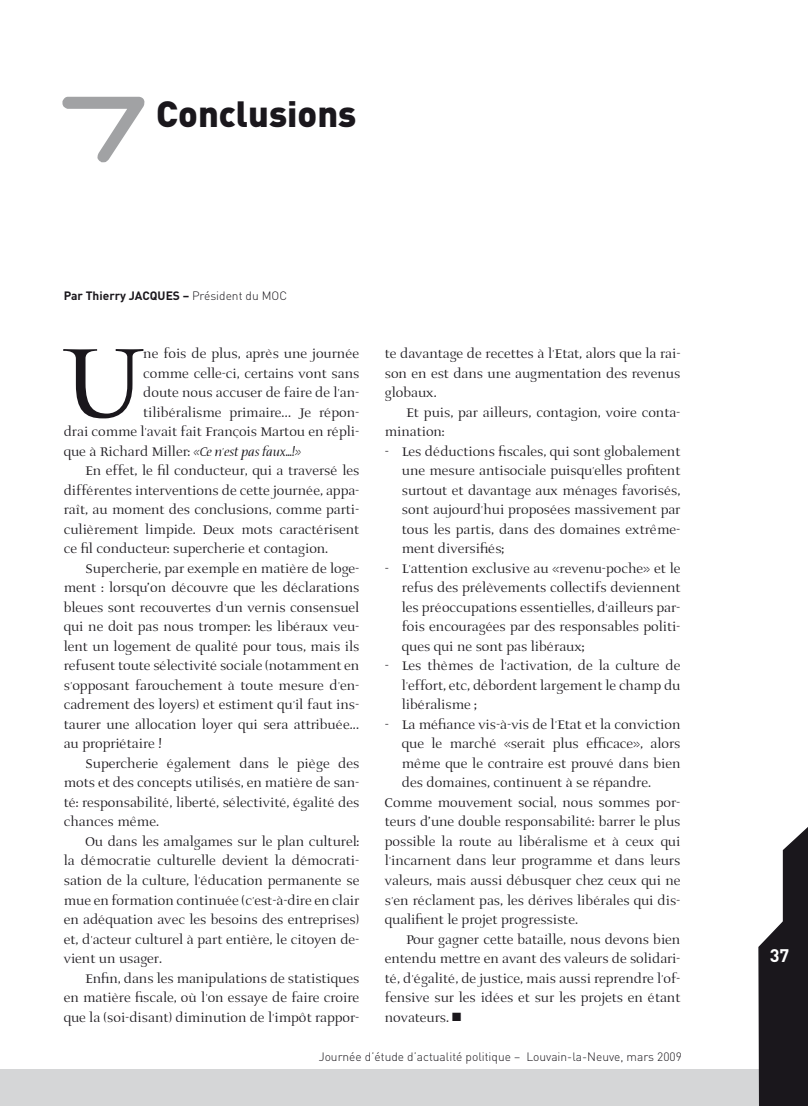
<style>
.page{position:relative;width:808px;height:1106px;background:#fff}
.page>*{position:absolute;margin:0;border:0;box-sizing:border-box;transform-origin:0 0}
.t1{font:130.05px "AI Prospera II";color:#1a171c}
.t2{font:90px "D3 Euronism Bold";color:#a1a2a4}
.t3{font:900 36px "DIN";color:#1a171c}
.t4{font:700 18px "DIN";color:#fff}
.t5{font:16.5px/19.5px "AI Prospera II";color:#1a171c;text-align:justify}
.t6{font:italic 16.5px "AI Prospera II";color:#1a171c}
.t7{font:300 12px "DIN";color:#1a171c}
.t8{font:700 12px "DIN";color:#1a171c}
.s1{font-weight:700}
.s2{font-style:normal}
</style>
<div class="page">
<div style="left:0;top:1069px;width:808px;height:37px;background:#d5d6d7"></div>
<svg style="left:758px;top:827px;width:50px;height:279px"></svg>
<h2 class="t2" style="left:64px;top:95px;width:81px">7</h2>
<h3 class="t3" style="left:156px;top:90px;width:202px">Conclusions</h3>
<p class="t8" style="left:64px;top:287px;width:80px">Par Thierry Jacques</p>
<p class="t7" style="left:183px;top:288px;width:106px"><span class="s1">–</span> Président du MOC</p>
<h1 class="t1" style="left:64px;top:327px;width:81px">U</h1>
<p class="t5" style="left:143px;top:345px;width:217px">ne fois de plus, après une journée</p>
<p class="t5" style="left:143px;top:364px;width:218px">comme celle-ci, certains vont sans</p>
<p class="t5" style="left:143px;top:384px;width:218px">doute nous accuser de faire de l'an-</p>
<p class="t5" style="left:143px;top:403px;width:218px">tilibéralisme primaire... Je répon-</p>
<p class="t5" style="left:64px;top:423px;width:297px">drai comme l'avait fait François Martou en répli-</p>
<p class="t6" style="left:64px;top:440px;width:239px"><span class="s2">que à Richard Miller:</span> «Ce n'est pas faux...!»</p>
<p class="t5" style="left:85px;top:462px;width:276px">En effet, le fil conducteur, qui a traversé les</p>
<p class="t5" style="left:64px;top:481px;width:297px">différentes interventions de cette journée, appa-</p>
<p class="t5" style="left:64px;top:501px;width:297px">raît, au moment des conclusions, comme parti-</p>
<p class="t5" style="left:64px;top:520px;width:297px">culièrement limpide. Deux mots caractérisent</p>
<p class="t5" style="left:64px;top:540px;width:266px">ce fil conducteur: supercherie et contagion.</p>
<p class="t5" style="left:85px;top:559px;width:276px">Supercherie, par exemple en matière de loge-</p>
<p class="t5" style="left:64px;top:579px;width:297px">ment : lorsqu’on découvre que les déclarations</p>
<p class="t5" style="left:64px;top:598px;width:297px">bleues sont recouvertes d'un vernis consensuel</p>
<p class="t5" style="left:64px;top:618px;width:297px">qui ne doit pas nous tromper: les libéraux veu-</p>
<p class="t5" style="left:64px;top:637px;width:297px">lent un logement de qualité pour tous, mais ils</p>
<p class="t5" style="left:64px;top:657px;width:297px">refusent toute sélectivité sociale (notamment en</p>
<p class="t5" style="left:64px;top:676px;width:297px">s'opposant farouchement à toute mesure d'en-</p>
<p class="t5" style="left:64px;top:696px;width:297px">cadrement des loyers) et estiment qu'il faut ins-</p>
<p class="t5" style="left:64px;top:715px;width:297px">taurer une allocation loyer qui sera attribuée...</p>
<p class="t5" style="left:64px;top:735px;width:100px">au propriétaire !</p>
<p class="t5" style="left:85px;top:754px;width:276px">Supercherie également dans le piège des</p>
<p class="t5" style="left:64px;top:774px;width:297px">mots et des concepts utilisés, en matière de san-</p>
<p class="t5" style="left:64px;top:793px;width:297px">té: responsabilité, liberté, sélectivité, égalité des</p>
<p class="t5" style="left:64px;top:813px;width:97px">chances même.</p>
<p class="t5" style="left:85px;top:832px;width:276px">Ou dans les amalgames sur le plan culturel:</p>
<p class="t5" style="left:64px;top:852px;width:297px">la démocratie culturelle devient la démocrati-</p>
<p class="t5" style="left:64px;top:871px;width:297px">sation de la culture, l'éducation permanente se</p>
<p class="t5" style="left:64px;top:891px;width:297px">mue en formation continuée (c'est-à-dire en clair</p>
<p class="t5" style="left:64px;top:910px;width:297px">en adéquation avec les besoins des entreprises)</p>
<p class="t5" style="left:64px;top:930px;width:297px">et, d'acteur culturel à part entière, le citoyen de-</p>
<p class="t5" style="left:64px;top:949px;width:100px">vient un usager.</p>
<p class="t5" style="left:85px;top:969px;width:276px">Enfin, dans les manipulations de statistiques</p>
<p class="t5" style="left:64px;top:988px;width:297px">en matière fiscale, où l'on essaye de faire croire</p>
<p class="t5" style="left:64px;top:1008px;width:297px">que la (soi-disant) diminution de l'impôt rappor-</p>
<p class="t5" style="left:385px;top:345px;width:297px">te davantage de recettes à l'Etat, alors que la rai&shy;son en est dans une augmentation des revenus globaux.</p>
<p class="t5" style="left:406px;top:403px;width:276px">Et puis, par ailleurs, contagion, voire conta-</p>
<p class="t5" style="left:385px;top:423px;width:61px">mination:</p>
<p class="t5" style="left:385px;top:442px;width:297px">− Les déductions fiscales, qui sont globalement</p>
<p class="t5" style="left:402px;top:462px;width:280px">une mesure antisociale puisqu'elles profitent</p>
<p class="t5" style="left:402px;top:481px;width:280px">surtout et davantage aux ménages favorisés,</p>
<p class="t5" style="left:402px;top:501px;width:280px">sont aujourd'hui proposées massivement par</p>
<p class="t5" style="left:402px;top:520px;width:280px">tous les partis, dans des domaines extrême-</p>
<p class="t5" style="left:402px;top:540px;width:104px">ment diversifiés;</p>
<p class="t5" style="left:385px;top:559px;width:297px">− L'attention exclusive au «revenu-poche» et le</p>
<p class="t5" style="left:402px;top:579px;width:280px">refus des prélèvements collectifs deviennent</p>
<p class="t5" style="left:402px;top:598px;width:280px">les préoccupations essentielles, d'ailleurs par-</p>
<p class="t5" style="left:402px;top:618px;width:280px">fois encouragées par des responsables politi-</p>
<p class="t5" style="left:402px;top:637px;width:184px">ques qui ne sont pas libéraux;</p>
<p class="t5" style="left:385px;top:657px;width:297px">− Les thèmes de l'activation, de la culture de</p>
<p class="t5" style="left:402px;top:676px;width:280px">l'effort, etc, débordent largement le champ du</p>
<p class="t5" style="left:402px;top:696px;width:77px">libéralisme ;</p>
<p class="t5" style="left:385px;top:715px;width:297px">− La méfiance vis-à-vis de l'Etat et la conviction</p>
<p class="t5" style="left:402px;top:735px;width:280px">que le marché «serait plus efficace», alors</p>
<p class="t5" style="left:402px;top:754px;width:280px">même que le contraire est prouvé dans bien</p>
<p class="t5" style="left:402px;top:774px;width:251px">des domaines, continuent à se répandre.</p>
<p class="t5" style="left:385px;top:793px;width:297px">Comme mouvement social, nous sommes por-</p>
<p class="t5" style="left:385px;top:813px;width:297px">teurs d’une double responsabilité: barrer le plus</p>
<p class="t5" style="left:385px;top:832px;width:297px">possible la route au libéralisme et à ceux qui</p>
<p class="t5" style="left:385px;top:852px;width:297px">l'incarnent dans leur programme et dans leurs</p>
<p class="t5" style="left:385px;top:871px;width:297px">valeurs, mais aussi débusquer chez ceux qui ne</p>
<p class="t5" style="left:385px;top:891px;width:297px">s'en réclament pas, les dérives libérales qui dis-</p>
<p class="t5" style="left:385px;top:910px;width:195px">qualifient le projet progressiste.</p>
<p class="t5" style="left:406px;top:930px;width:276px">Pour gagner cette bataille, nous devons bien</p>
<p class="t5" style="left:385px;top:949px;width:297px">entendu mettre en avant des valeurs de solidari-</p>
<p class="t5" style="left:385px;top:969px;width:297px">té, d'égalité, de justice, mais aussi reprendre l'of-</p>
<p class="t5" style="left:385px;top:988px;width:297px">fensive sur les idées et sur les projets en étant</p>
<p class="t5" style="left:385px;top:1008px;width:78px">novateurs. ■</p>
<p class="t7" style="left:319px;top:1049px;width:365px">Journée d’étude d’actualité politique – Louvain-la-Neuve, mars 2009</p>
<p class="t4" style="left:770px;top:943px;width:21px">37</p>
</div>
